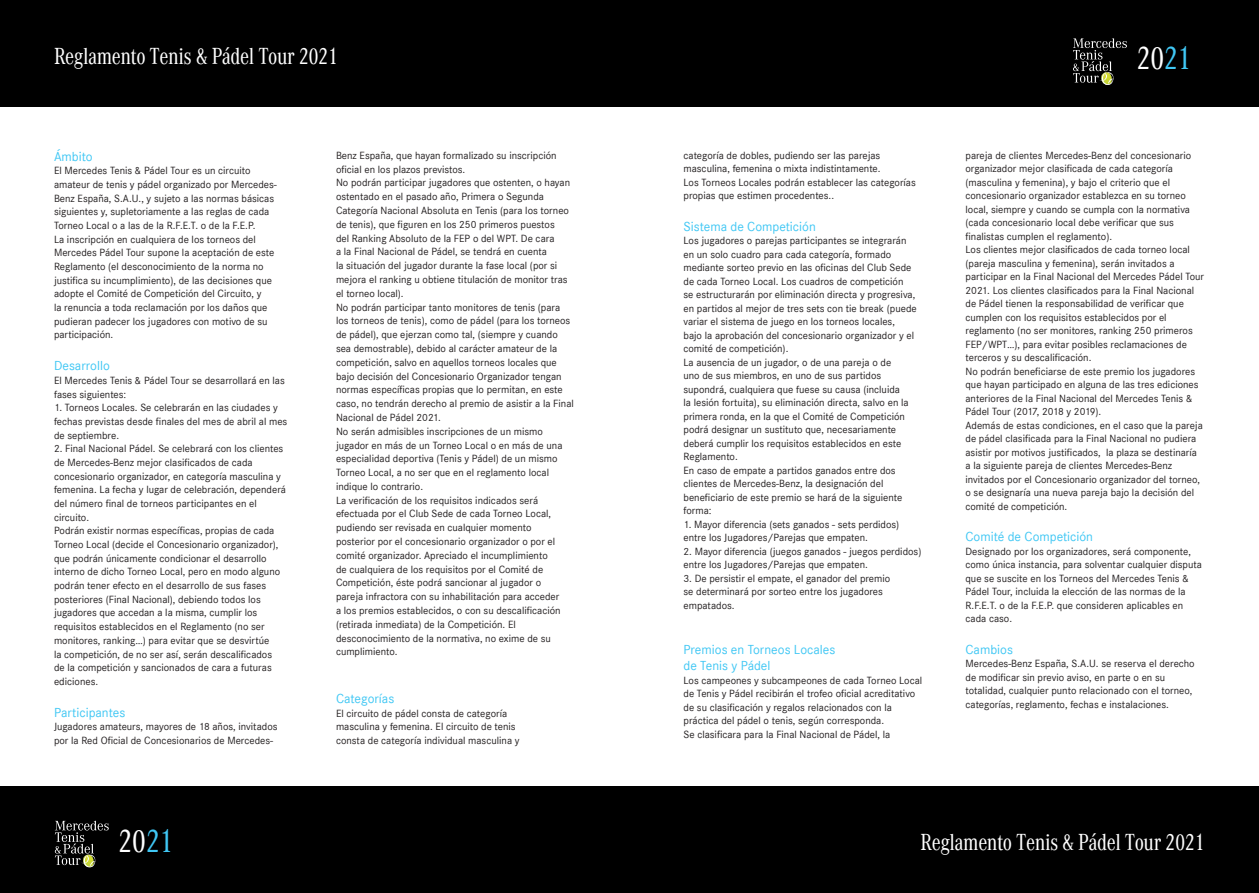
<style>
.page{position:relative;width:1259px;height:893px;background:#fff}
.page>*{position:absolute;margin:0;border:0;box-sizing:border-box;transform-origin:0 0}
.t1{font:33.6px "Corporate A Con";letter-spacing:-.02em;color:#fff}
.t2{font:24px "Corporate A Con";letter-spacing:-.02em;color:#fff}
.t3{font:13.5px/16.5px "Corporate S";color:#40c7f4}
.t4{font:10.8px/13.5px "Corporate S";color:#231f20}
.s1{color:#40c7f4}
</style>
<div class="page">
<div style="left:0;top:787px;width:1259px;height:106px;background:#000"></div>
<div style="left:0;top:0;width:1259px;height:107px;background:#000"></div>
<svg style="left:55px;top:821px;width:54px;height:47px"></svg>
<svg style="left:1073px;top:38px;width:54px;height:47px"></svg>
<h2 class="t2" style="left:54px;top:43px;width:286px">Reglamento Tenis &amp; Pádel Tour 2021</h2>
<p class="t3" style="left:54px;top:148px;width:40px">Ámbito</p>
<p class="t4" style="left:54px;top:164px;width:224px">El Mercedes Tenis &amp; Pádel Tour es un circuito amateur de tenis y pádel organizado por Mercedes-Benz España, S.A.U., y sujeto a las normas básicas siguientes y, supletoriamente a las reglas de cada Torneo Local o a las de la R.F.E.T. o de la F.E.P.<br>La inscripción en cualquiera de los torneos del Mercedes Pádel Tour supone la aceptación de este Reglamento (el desconocimiento de la norma no justifica su incumplimiento), de las decisiones que adopte el Comité de Competición del Circuito, y<br>la renuncia a toda reclamación por los daños que pudieran padecer los jugadores con motivo de su participación.</p>
<p class="t3" style="left:54px;top:358px;width:57px">Desarrollo</p>
<p class="t4" style="left:54px;top:374px;width:232px">El Mercedes Tenis &amp; Pádel Tour se desarrollará en las fases siguientes:</p>
<p class="t4" style="left:54px;top:401px;width:235px">1. Torneos Locales. Se celebrarán en las ciudades y fechas previstas desde finales del mes de abril al mes de septiembre.</p>
<p class="t4" style="left:54px;top:442px;width:234px">2. Final Nacional Pádel. Se celebrará con los clientes de Mercedes-Benz mejor clasificados de cada concesionario organizador, en categoría masculina y femenina. La fecha y lugar de celebración, dependerá del número final de torneos participantes en el circuito.<br>Podrán existir normas específicas, propias de cada Torneo Local (decide el Concesionario organizador), que podrán únicamente condicionar el desarrollo interno de dicho Torneo Local, pero en modo alguno podrán tener efecto en el desarrollo de sus fases posteriores (Final Nacional), debiendo todos los jugadores que accedan a la misma, cumplir los requisitos establecidos en el Reglamento (no ser monitores, ranking…) para evitar que se desvirtúe<br>la competición, de no ser así, serán descalificados<br>de la competición y sancionados de cara a futuras ediciones.</p>
<p class="t3" style="left:54px;top:704px;width:73px">Participantes</p>
<p class="t4" style="left:54px;top:720px;width:225px">Jugadores amateurs, mayores de 18 años, invitados por la Red Oficial de Concesionarios de Mercedes-</p>
<h1 class="t1" style="left:118px;top:822px;width:57px">20<span class="s1">21</span></h1>
<p class="t4" style="left:336px;top:148px;width:239px">Benz España, que hayan formalizado su inscripción oficial en los plazos previstos.<br>No podrán participar jugadores que ostenten, o hayan ostentado en el pasado año, Primera o Segunda Categoría Nacional Absoluta en Tenis (para los torneo de tenis), que figuren en los 250 primeros puestos<br>del Ranking Absoluto de la FEP o del WPT. De cara<br>a la Final Nacional de Pádel, se tendrá en cuenta<br>la situación del jugador durante la fase local (por si mejora el ranking u obtiene titulación de monitor tras el torneo local).<br>No podrán participar tanto monitores de tenis (para los torneos de tenis), como de pádel (para los torneos de pádel), que ejerzan como tal, (siempre y cuando sea demostrable), debido al carácter amateur de la competición, salvo en aquellos torneos locales que bajo decisión del Concesionario Organizador tengan normas específicas propias que lo permitan, en este caso, no tendrán derecho al premio de asistir a la Final Nacional de Pádel 2021.<br>No serán admisibles inscripciones de un mismo jugador en más de un Torneo Local o en más de una especialidad deportiva (Tenis y Pádel) de un mismo Torneo Local, a no ser que en el reglamento local indique lo contrario.<br>La verificación de los requisitos indicados será efectuada por el Club Sede de cada Torneo Local, pudiendo ser revisada en cualquier momento<br>posterior por el concesionario organizador o por el comité organizador. Apreciado el incumplimiento<br>de cualquiera de los requisitos por el Comité de Competición, éste podrá sancionar al jugador o<br>pareja infractora con su inhabilitación para acceder<br>a los premios establecidos, o con su descalificación (retirada inmediata) de la Competición. El desconocimiento de la normativa, no exime de su cumplimiento.</p>
<p class="t3" style="left:336px;top:690px;width:60px">Categorías</p>
<p class="t4" style="left:336px;top:706px;width:185px">El circuito de pádel consta de categoría masculina y femenina. El circuito de tenis consta de categoría individual masculina y</p>
<p class="t4" style="left:683px;top:149px;width:234px">categoría de dobles, pudiendo ser las parejas masculina, femenina o mixta indistintamente.<br>Los Torneos Locales podrán establecer las categorías propias que estimen procedentes..</p>
<p class="t3" style="left:683px;top:218px;width:134px">Sistema de Competición</p>
<p class="t4" style="left:683px;top:234px;width:235px">Los jugadores o parejas participantes se integrarán en un solo cuadro para cada categoría, formado mediante sorteo previo en las oficinas del Club Sede de cada Torneo Local. Los cuadros de competición<br>se estructurarán por eliminación directa y progresiva, en partidos al mejor de tres sets con tie break (puede variar el sistema de juego en los torneos locales,<br>bajo la aprobación del concesionario organizador y el comité de competición).<br>La ausencia de un jugador, o de una pareja o de<br>uno de sus miembros, en uno de sus partidos supondrá, cualquiera que fuese su causa (incluida<br>la lesión fortuita), su eliminación directa, salvo en la primera ronda, en la que el Comité de Competición podrá designar un sustituto que, necesariamente deberá cumplir los requisitos establecidos en este Reglamento.<br>En caso de empate a partidos ganados entre dos clientes de Mercedes-Benz, la designación del beneficiario de este premio se hará de la siguiente forma:</p>
<p class="t4" style="left:683px;top:518px;width:217px">1. Mayor diferencia (sets ganados - sets perdidos) entre los Jugadores/Parejas que empaten.</p>
<p class="t4" style="left:683px;top:545px;width:239px">2. Mayor diferencia (juegos ganados - juegos perdidos) entre los Jugadores/Parejas que empaten.</p>
<p class="t4" style="left:683px;top:572px;width:208px">3. De persistir el empate, el ganador del premio se determinará por sorteo entre los jugadores empatados.</p>
<p class="t3" style="left:683px;top:641px;width:153px">Premios en Torneos Locales de Tenis y Pádel</p>
<p class="t4" style="left:683px;top:674px;width:240px">Los campeones y subcampeones de cada Torneo Local de Tenis y Pádel recibirán el trofeo oficial acreditativo de su clasificación y regalos relacionados con la práctica del pádel o tenis, según corresponda.<br>Se clasificara para la Final Nacional de Pádel, la</p>
<h1 class="t1" style="left:1136px;top:40px;width:57px">20<span class="s1">21</span></h1>
<p class="t4" style="left:965px;top:149px;width:240px">pareja de clientes Mercedes-Benz del concesionario organizador mejor clasificada de cada categoría (masculina y femenina), y bajo el criterio que el concesionario organizador establezca en su torneo local, siempre y cuando se cumpla con la normativa (cada concesionario local debe verificar que sus finalistas cumplen el reglamento).<br>Los clientes mejor clasificados de cada torneo local (pareja masculina y femenina), serán invitados a participar en la Final Nacional del Mercedes Pádel Tour 2021. Los clientes clasificados para la Final Nacional de Pádel tienen la responsabilidad de verificar que cumplen con los requisitos establecidos por el reglamento (no ser monitores, ranking 250 primeros FEP/WPT…), para evitar posibles reclamaciones de terceros y su descalificación.<br>No podrán beneficiarse de este premio los jugadores que hayan participado en alguna de las tres ediciones anteriores de la Final Nacional del Mercedes Tenis &amp; Pádel Tour (2017, 2018 y 2019).<br>Además de estas condiciones, en el caso que la pareja de pádel clasificada para la Final Nacional no pudiera asistir por motivos justificados, la plaza se destinaría a la siguiente pareja de clientes Mercedes-Benz invitados por el Concesionario organizador del torneo, o se designaría una nueva pareja bajo la decisión del comité de competición.</p>
<p class="t3" style="left:965px;top:529px;width:129px">Comité de Competición</p>
<p class="t4" style="left:965px;top:545px;width:238px">Designado por los organizadores, será componente, como única instancia, para solventar cualquier disputa que se suscite en los Torneos del Mercedes Tenis &amp; Pádel Tour, incluida la elección de las normas de la R.F.E.T. o de la F.E.P. que consideren aplicables en cada caso.</p>
<p class="t3" style="left:965px;top:641px;width:49px">Cambios</p>
<p class="t4" style="left:965px;top:657px;width:231px">Mercedes-Benz España, S.A.U. se reserva el derecho de modificar sin previo aviso, en parte o en su totalidad, cualquier punto relacionado con el torneo, categorías, reglamento, fechas e instalaciones.</p>
<h2 class="t2" style="left:920px;top:829px;width:286px">Reglamento Tenis &amp; Pádel Tour 2021</h2>
</div>
